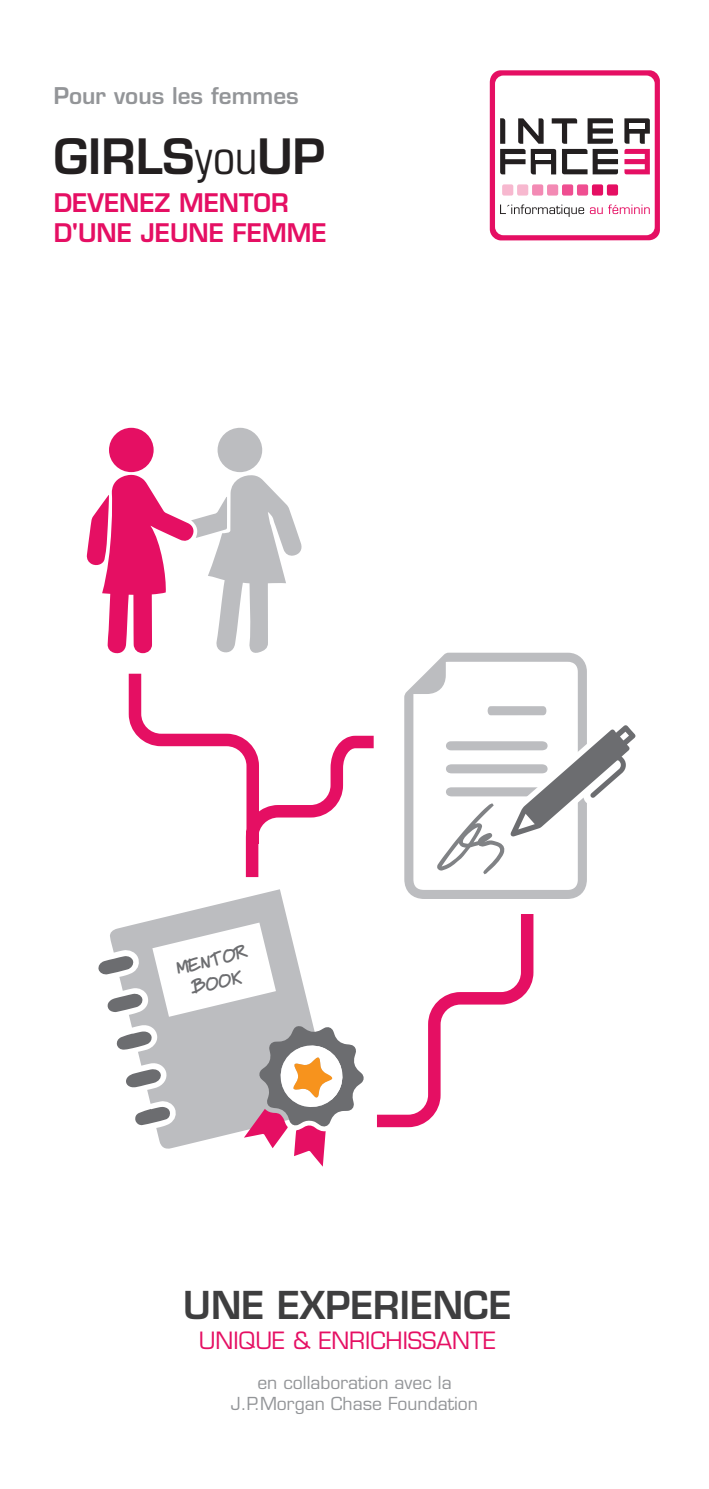
<style>
.page{position:relative;width:709px;height:1489px;background:#fff}
.page>*{position:absolute;margin:0;border:0;box-sizing:border-box;transform-origin:0 0}
.t1{font:600 47.5px "Eurostile LT Std";color:#231f20}
.t2{font:600 37.5px "Eurostile LT Std";color:#3e3e3f}
.Texte_formation{font:600 25px/30px "Eurostile LT Std";color:#e50f63}
.t3{font:23.25px "Eurostile LT Std";color:#e50f63}
.t4{font:600 22.5px "Eurostile LT Std";color:#939598}
.t5{font:19.25px/23px "Mywriting";color:#6c6d70;text-align:center}
.t6{font:17.5px/21px "Eurostile LT Std";color:#939598;text-align:center}
.s1{font-weight:400;font-stretch:condensed}
</style>
<div class="page">
<svg style="left:490px;top:70px;width:170px;height:170px"></svg>
<svg style="left:107px;top:1002px;width:2px;height:8px"></svg>
<svg style="left:98px;top:960px;width:11px;height:15px"></svg>
<svg style="left:109px;top:927px;width:125px;height:222px"></svg>
<svg style="left:244px;top:1133px;width:82px;height:33px"></svg>
<svg style="left:438px;top:652px;width:149px;height:247px"></svg>
<svg style="left:539px;top:706px;width:97px;height:168px"></svg>
<svg style="left:122px;top:661px;width:417px;height:472px"></svg>
<div style="left:217px;top:427px;width:45px;height:45px;background:#bcbdc0;border-radius:50%"></div>
<div style="left:109px;top:428px;width:45px;height:44px;background:#e50f63;border-radius:50%"></div>
<svg style="left:86px;top:474px;width:216px;height:180px"></svg>
<p class="t4" style="left:54px;top:82px;width:246px">Pour vous les femmes</p>
<p class="t1" style="left:54px;top:127px;width:273px">GIRLS<span class="s1">you</span>UP</p>
<p class="Texte_formation" style="left:54px;top:188px;width:274px">DEVENEZ MENTOR<br>D'UNE JEUNE FEMME</p>
<p class="t5" style="left:174px;top:959px;width:73px;rotate:-14deg">MENTOR<br>BOOK</p>
<p class="t2" style="left:183px;top:1281px;width:330px">UNE EXPERIENCE</p>
<p class="t3" style="left:199px;top:1325px;width:299px">UNIQUE &amp; ENRICHISSANTE</p>
<p class="t6" style="left:231px;top:1372px;width:249px">en collaboration avec la<br>J.P.Morgan Chase Foundation</p>
</div>
